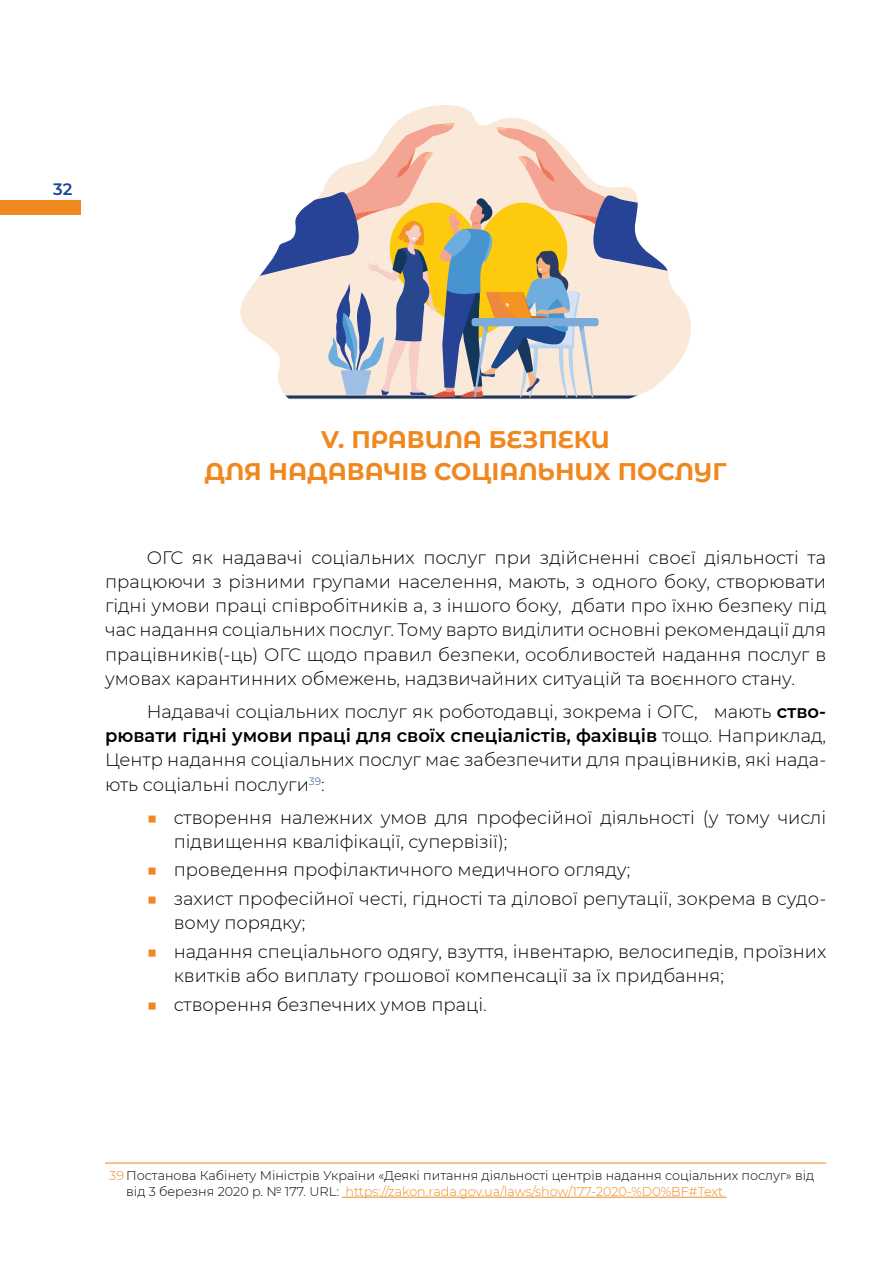
<style>
.page{position:relative;width:893px;height:1263px;background:#fff}
.page>*{position:absolute;margin:0;border:0;box-sizing:border-box;transform-origin:0 0}
.t1{font:700 24px/31.2px "Montserrat Alternates";color:#f08820;text-align:center}
.t2{font:300 18px/24.3px "Montserrat";color:#000}
.t3{font:600 16.5px "Montserrat Alternates";color:#1a4392}
.t4{font:300 12.75px/16.5px "Montserrat";color:#000}
.s1{font-weight:600}
.s2{font-weight:400;color:#f08820}
.s3{color:#f08820}
</style>
<div class="page">
<div style="left:0;top:200px;width:81px;height:14px;background:#f08820"></div>
<hr style="left:105px;top:1163px;width:721px;height:1px;background:#f08820">
<hr style="left:342px;top:1197px;width:384px;height:1px;background:#f08820">
<svg style="left:397px;top:105px;width:294px;height:250px"></svg>
<svg style="left:240px;top:122px;width:443px;height:277px"></svg>
<p class="t3" style="left:53px;top:177px;width:21px">32</p>
<h1 class="t1" style="left:205px;top:423px;width:524px">V. ПРАВИЛА БЕЗПЕКИ<br>ДЛЯ НАДАВАЧІВ СОЦІАЛЬНИХ ПОСЛУГ</h1>
<p class="t2" style="left:105px;top:544px;width:723px;text-align:justify;text-indent:42px">ОГС як надавачі соціальних послуг при здійсненні своєї діяльності та працюючи з різними групами населення, мають, з одного боку, створювати гідні умови праці співробітників а, з іншого боку, дбати про їхню безпеку під час надання соціальних послуг. Тому варто виділити основні рекомендації для працівників(-ць) ОГС щодо правил безпеки, особливостей надання послуг в умовах карантинних обмежень, надзвичайних ситуацій та воєнного стану.</p>
<p class="t2" style="left:105px;top:699px;width:723px;text-align:justify;text-indent:42px">Надавачі соціальних послуг як роботодавці, зокрема і ОГС, мають <span class="s1">ство&shy;рювати гідні умови праці для своїх спеціалістів, фахівців</span> тощо. Наприклад, Центр надання соціальних послуг має забезпечити для працівників, які нада&shy;ють соціальні послуги<sup>39</sup>:</p>
<p class="t2" style="left:174px;top:804px;width:654px;text-indent:-27px"><span class="s2">■</span> створення належних умов для професійної діяльності (у тому числі підвищення кваліфікації, супервізії);</p>
<p class="t2" style="left:147px;top:857px;width:485px"><span class="s2">■</span> проведення профілактичного медичного огляду;</p>
<p class="t2" style="left:174px;top:886px;width:654px;text-indent:-27px"><span class="s2">■</span> захист професійної честі, гідності та ділової репутації, зокрема в судо&shy;вому порядку;</p>
<p class="t2" style="left:174px;top:939px;width:654px;text-indent:-27px"><span class="s2">■</span> надання спеціального одягу, взуття, інвентарю, велосипедів, проїзних квитків або виплату грошової компенсації за їх придбання;</p>
<p class="t2" style="left:147px;top:991px;width:342px"><span class="s2">■</span> створення безпечних умов праці.</p>
<p class="t4" style="left:126px;top:1166px;width:689px;text-indent:-17px"><span class="s3">39</span> Постанова Кабінету Міністрів України «Деякі питання діяльності центрів надання соціальних послуг» від від 3 березня 2020 р. № 177. URL: <span class="s3">https://zakon.rada.gov.ua/laws/show/177-2020-%D0%BF#Text</span></p>
</div>
